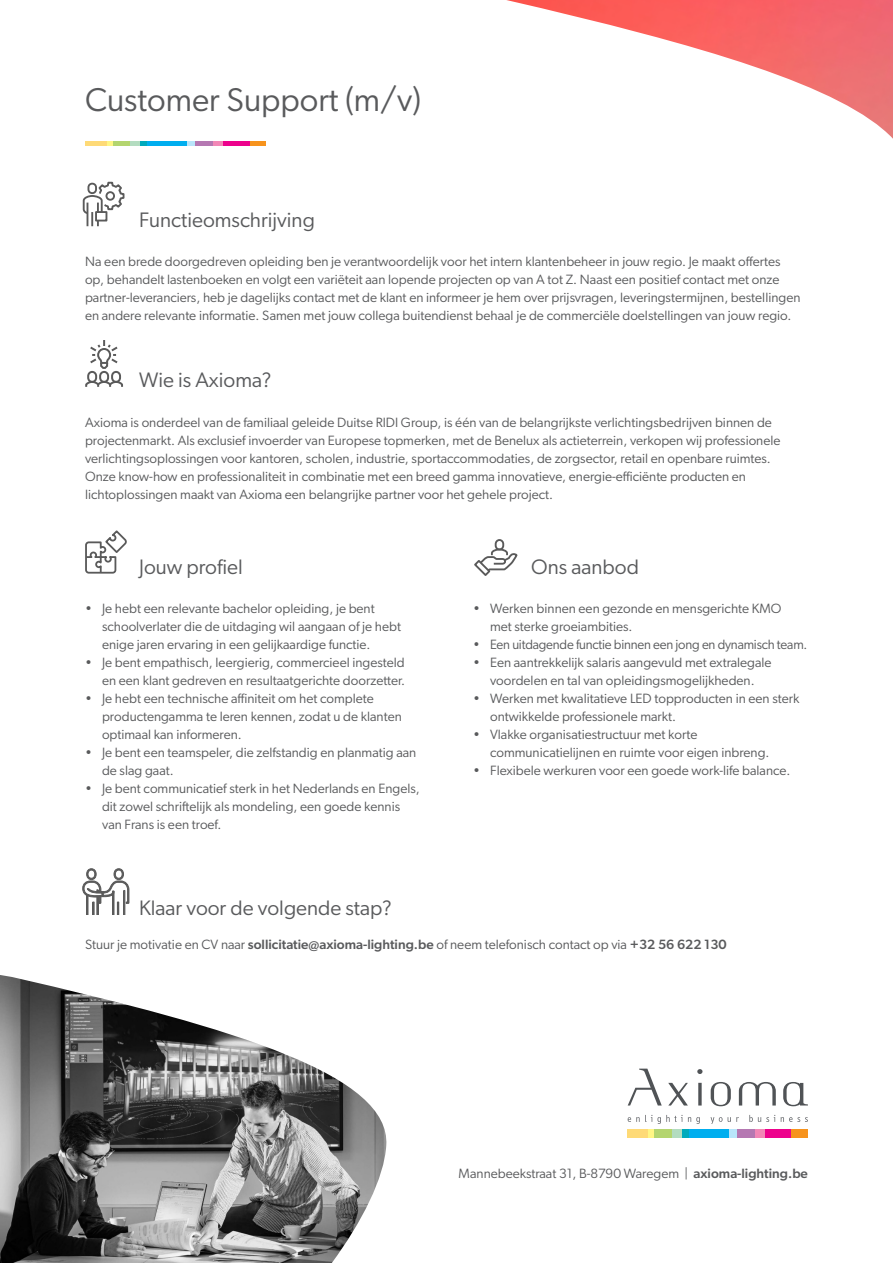
<style>
.page{position:relative;width:893px;height:1263px;background:#fff}
.page>*{position:absolute;margin:0;border:0;box-sizing:border-box;transform-origin:0 0}
.t1{font:33px "Gibson";color:#595a5c}
.t2{font:21px "Gibson";color:#595a5c}
.t3{font:13.5px/18px "Gibson";color:#595a5c}
.s1{font-weight:500}
</style>
<div class="page">
<img style="left:0;top:975px;width:387px;height:288px">
<div style="left:495px;top:539px;width:9px;height:11px;border:2px solid #000;border-radius:4px"></div>
<svg style="left:474px;top:547px;width:44px;height:29px"></svg>
<svg style="left:82px;top:181px;width:43px;height:45px"></svg>
<svg style="left:82px;top:868px;width:48px;height:47px"></svg>
<svg style="left:85px;top:530px;width:42px;height:44px"></svg>
<img style="left:506px;top:0;width:387px;height:139px">
<svg style="left:628px;top:1115px;width:72px;height:9px"></svg>
<svg style="left:711px;top:1117px;width:28px;height:7px"></svg>
<svg style="left:749px;top:1115px;width:26px;height:7px"></svg>
<svg style="left:781px;top:1117px;width:27px;height:5px"></svg>
<svg style="left:697px;top:1069px;width:5px;height:5px"></svg>
<svg style="left:698px;top:1083px;width:4px;height:22px"></svg>
<svg style="left:711px;top:1082px;width:20px;height:24px"></svg>
<svg style="left:739px;top:1082px;width:37px;height:23px"></svg>
<svg style="left:628px;top:1068px;width:34px;height:37px"></svg>
<svg style="left:668px;top:1083px;width:20px;height:22px"></svg>
<svg style="left:783px;top:1082px;width:25px;height:24px"></svg>
<div style="left:764px;top:1129px;width:28px;height:9px;background:#ed028c"></div>
<div style="left:627px;top:1129px;width:21px;height:9px;background:#feda77"></div>
<div style="left:792px;top:1129px;width:16px;height:9px;background:#f7931d"></div>
<div style="left:654px;top:1129px;width:18px;height:9px;background:#b4d56f"></div>
<div style="left:648px;top:1129px;width:6px;height:9px;background:#fff685"></div>
<div style="left:681px;top:1129px;width:8px;height:9px;background:#00aabc"></div>
<div style="left:672px;top:1129px;width:9px;height:9px;background:#b3dcc0"></div>
<div style="left:689px;top:1129px;width:40px;height:9px;background:#00aeef"></div>
<div style="left:737px;top:1129px;width:18px;height:9px;background:#b578b2"></div>
<div style="left:755px;top:1129px;width:9px;height:9px;background:#f287b6"></div>
<div style="left:729px;top:1129px;width:8px;height:9px;background:#b9e5fa"></div>
<hr style="left:223px;top:142px;width:27px;height:4px;background:#ed028c">
<hr style="left:85px;top:142px;width:22px;height:4px;background:#feda77">
<hr style="left:250px;top:142px;width:16px;height:4px;background:#f7931d">
<hr style="left:112px;top:142px;width:18px;height:4px;background:#b4d56f">
<svg style="left:107px;top:142px;width:5px;height:4px"></svg>
<svg style="left:140px;top:142px;width:7px;height:4px"></svg>
<hr style="left:130px;top:142px;width:10px;height:4px;background:#b3dcc0">
<hr style="left:147px;top:142px;width:41px;height:4px;background:#00aeef">
<hr style="left:195px;top:142px;width:19px;height:4px;background:#b578b2">
<svg style="left:214px;top:142px;width:9px;height:4px"></svg>
<svg style="left:187px;top:142px;width:8px;height:4px"></svg>
<div style="left:99px;top:371px;width:10px;height:12px;border:2px solid #000;border-radius:4px"></div>
<div style="left:111px;top:371px;width:10px;height:12px;border:2px solid #000;border-radius:4px"></div>
<svg style="left:85px;top:380px;width:38px;height:7px"></svg>
<div style="left:87px;top:371px;width:10px;height:12px;border:2px solid #000;border-radius:4px"></div>
<svg style="left:90px;top:340px;width:28px;height:29px"></svg>
<p class="t1" style="left:85px;top:80px;width:338px">Customer Support (m/v)</p>
<p class="t2" style="left:139px;top:207px;width:177px">Functieomschrijving</p>
<p class="t3" style="left:85px;top:252px;width:717px">Na een brede doorgedreven opleiding ben je verantwoordelijk voor het intern klantenbeheer in jouw regio. Je maakt offertes op, behandelt lastenboeken en volgt een variëteit aan lopende projecten op van A tot Z. Naast een positief contact met onze partner-leveranciers, heb je dagelijks contact met de klant en informeer je hem over prijsvragen, leveringstermijnen, bestellingen en andere relevante informatie. Samen met jouw collega buitendienst behaal je de commerciële doelstellingen van jouw regio.</p>
<p class="t2" style="left:139px;top:367px;width:134px">Wie is Axioma?</p>
<p class="t3" style="left:85px;top:413px;width:697px">Axioma is onderdeel van de familiaal geleide Duitse RIDI Group, is één van de belangrijkste verlichtingsbedrijven binnen de projectenmarkt. Als exclusief invoerder van Europese topmerken, met de Benelux als actieterrein, verkopen wij professionele verlichtingsoplossingen voor kantoren, scholen, industrie, sportaccommodaties, de zorgsector, retail en openbare ruimtes.</p>
<p class="t3" style="left:85px;top:467px;width:662px">Onze know-how en professionaliteit in combinatie met een breed gamma innovatieve, energie-efficiënte producten en lichtoplossingen maakt van Axioma een belangrijke partner voor het gehele project.</p>
<p class="t2" style="left:139px;top:554px;width:105px">Jouw profiel</p>
<p class="t3" style="left:102px;top:599px;width:300px;text-indent:-17px">• Je hebt een relevante bachelor opleiding, je bent schoolverlater die de uitdaging wil aangaan of je hebt enige jaren ervaring in een gelijkaardige functie.</p>
<p class="t3" style="left:85px;top:653px;width:322px;text-align:right">• Je bent empathisch, leergierig, commercieel ingesteld en een klant gedreven en resultaatgerichte doorzetter.</p>
<p class="t3" style="left:102px;top:689px;width:301px;text-indent:-17px">• Je hebt een technische affiniteit om het complete productengamma te leren kennen, zodat u de klanten optimaal kan informeren.</p>
<p class="t3" style="left:102px;top:743px;width:316px;text-indent:-17px">• Je bent een teamspeler, die zelfstandig en planmatig aan de slag gaat.</p>
<p class="t3" style="left:102px;top:779px;width:319px;text-indent:-17px">• Je bent communicatief sterk in het Nederlands en Engels, dit zowel schriftelijk als mondeling, een goede kennis van Frans is een troef.</p>
<p class="t2" style="left:531px;top:554px;width:109px">Ons aanbod</p>
<p class="t3" style="left:490px;top:599px;width:293px;text-indent:-17px">• Werken binnen een gezonde en mensgerichte KMO met sterke groeiambities.</p>
<p class="t3" style="left:473px;top:635px;width:336px">• Een uitdagende functie binnen een jong en dynamisch team.</p>
<p class="t3" style="left:473px;top:653px;width:300px;text-align:center">• Een aantrekkelijk salaris aangevuld met extralegale voordelen en tal van opleidingsmogelijkheden.</p>
<p class="t3" style="left:490px;top:689px;width:311px;text-indent:-17px">• Werken met kwalitatieve LED topproducten in een sterk ontwikkelde professionele markt.</p>
<p class="t3" style="left:490px;top:725px;width:281px;text-indent:-17px">• Vlakke organisatiestructuur met korte communicatielijnen en ruimte voor eigen inbreng.</p>
<p class="t3" style="left:473px;top:761px;width:319px">• Flexibele werkuren voor een goede work-life balance.</p>
<p class="t2" style="left:139px;top:895px;width:254px">Klaar voor de volgende stap?</p>
<p class="t3" style="left:85px;top:935px;width:643px">Stuur je motivatie en CV naar <span class="s1">sollicitatie@axioma-lighting.be</span> of neem telefonisch contact op via <span class="s1">+32 56 622 130</span></p>
<p class="t3" style="left:458px;top:1164px;width:351px">Mannebeekstraat 31, B-8790 Waregem | <span class="s1">axioma-lighting.be</span></p>
</div>
